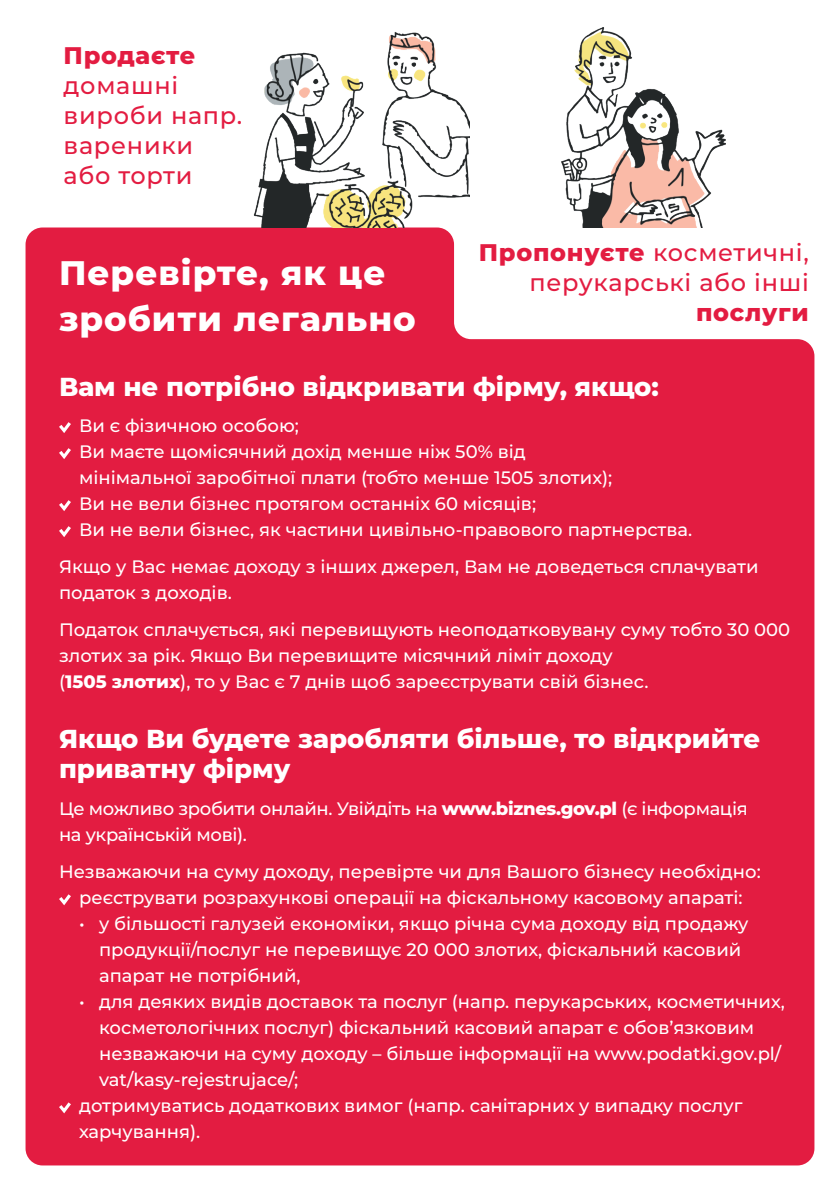
<style>
.page{position:relative;width:840px;height:1191px;background:#fff}
.page>*{position:absolute;margin:0;border:0;box-sizing:border-box;transform-origin:0 0}
.t1{font:800 34px/46px "Montserrat";letter-spacing:.03em;color:#fff}
.t2{font:800 26px/30px "Montserrat";color:#fff}
.t3{font:500 24px/30px "Montserrat";letter-spacing:.03em;color:#e31c41}
.t4{font:800 24px "Montserrat";letter-spacing:.03em;color:#e31c41}
.t5{font:500 18px/26px "Montserrat";color:#fff}
.t6{font:500 18px/26px "Montserrat";letter-spacing:-.02em;color:#fff}
.s1{font-weight:800}
</style>
<div class="page">
<div style="left:26px;top:227px;width:788px;height:938px;background:#e31c41"></div>
<svg style="left:56px;top:419px;width:18px;height:17px"></svg>
<svg style="left:56px;top:445px;width:18px;height:17px"></svg>
<svg style="left:56px;top:497px;width:18px;height:17px"></svg>
<svg style="left:56px;top:523px;width:18px;height:17px"></svg>
<svg style="left:56px;top:891px;width:18px;height:17px"></svg>
<svg style="left:56px;top:1099px;width:18px;height:17px"></svg>
<img style="left:561px;top:28px;width:164px;height:199px">
<img style="left:253px;top:32px;width:216px;height:195px">
<h3 class="t4" style="left:63px;top:37px;width:133px">Продаєте</h3>
<h3 class="t3" style="left:63px;top:69px;width:180px">домашні вироби напр. вареники або торти</h3>
<h1 class="t1" style="left:59px;top:248px;width:358px">Перевірте, як це зробити легально</h1>
<h3 class="t3" style="left:478px;top:237px;width:331px;text-align:right"><span class="s1">Пропонуєте</span> косметичні, перукарські або інші</h3>
<h3 class="t4" style="left:695px;top:295px;width:114px">послуги</h3>
<h2 class="t2" style="left:59px;top:370px;width:601px">Вам не потрібно відкривати фірму, якщо:</h2>
<p class="t5" style="left:79px;top:412px;width:614px">Ви є фізичною особою;<br>Ви маєте щомісячний дохід менше ніж 50% від<br>мінімальної заробітної плати (тобто менше 1505 злотих);<br>Ви не вели бізнес протягом останніх 60 місяців;<br>Ви не вели бізнес, як частини цивільно-правового партнерства.</p>
<p class="t5" style="left:59px;top:553px;width:700px">Якщо у Вас немає доходу з інших джерел, Вам не доведеться сплачувати податок з доходів.</p>
<p class="t5" style="left:59px;top:616px;width:732px">Податок сплачується, які перевищують неоподатковувану суму тобто 30 000 злотих за рік. Якщо Ви перевищите місячний ліміт доходу<br>(<span class="s1">1505 злотих</span>), то у Вас є 7 днів щоб зареєструвати свій бізнес.</p>
<h2 class="t2" style="left:59px;top:722px;width:702px">Якщо Ви будете заробляти більше, то відкрийте приватну фірму</h2>
<p class="t6" style="left:59px;top:795px;width:689px">Це можливо зробити онлайн. Увійдіть на <span class="s1">www.biznes.gov.pl</span> (є інформація на українській мові).</p>
<p class="t5" style="left:59px;top:858px;width:702px;text-align:center">Незважаючи на суму доходу, перевірте чи для Вашого бізнесу необхідно: реєструвати розрахункові операції на фіскальному касовому апараті:</p>
<p class="t5" style="left:99px;top:910px;width:650px;text-indent:-20px">• у більшості галузей економіки, якщо річна сума доходу від продажу продукції/послуг не перевищує 20 000 злотих, фіскальний касовий апарат не потрібний,</p>
<p class="t5" style="left:79px;top:988px;width:707px">• для деяких видів доставок та послуг (напр. перукарських, косметичних,</p>
<p class="t5" style="left:99px;top:1014px;width:656px">косметологічних послуг) фіскальний касовий апарат є обов’язковим</p>
<p class="t5" style="left:99px;top:1040px;width:683px">незважаючи на суму доходу – більше інформації на www.podatki.gov.pl/</p>
<p class="t5" style="left:99px;top:1066px;width:201px">vat/kasy-rejestrujace/;</p>
<p class="t5" style="left:79px;top:1092px;width:664px">дотримуватись додаткових вимог (напр. санітарних у випадку послуг</p>
<p class="t5" style="left:79px;top:1118px;width:123px">харчування).</p>
</div>
